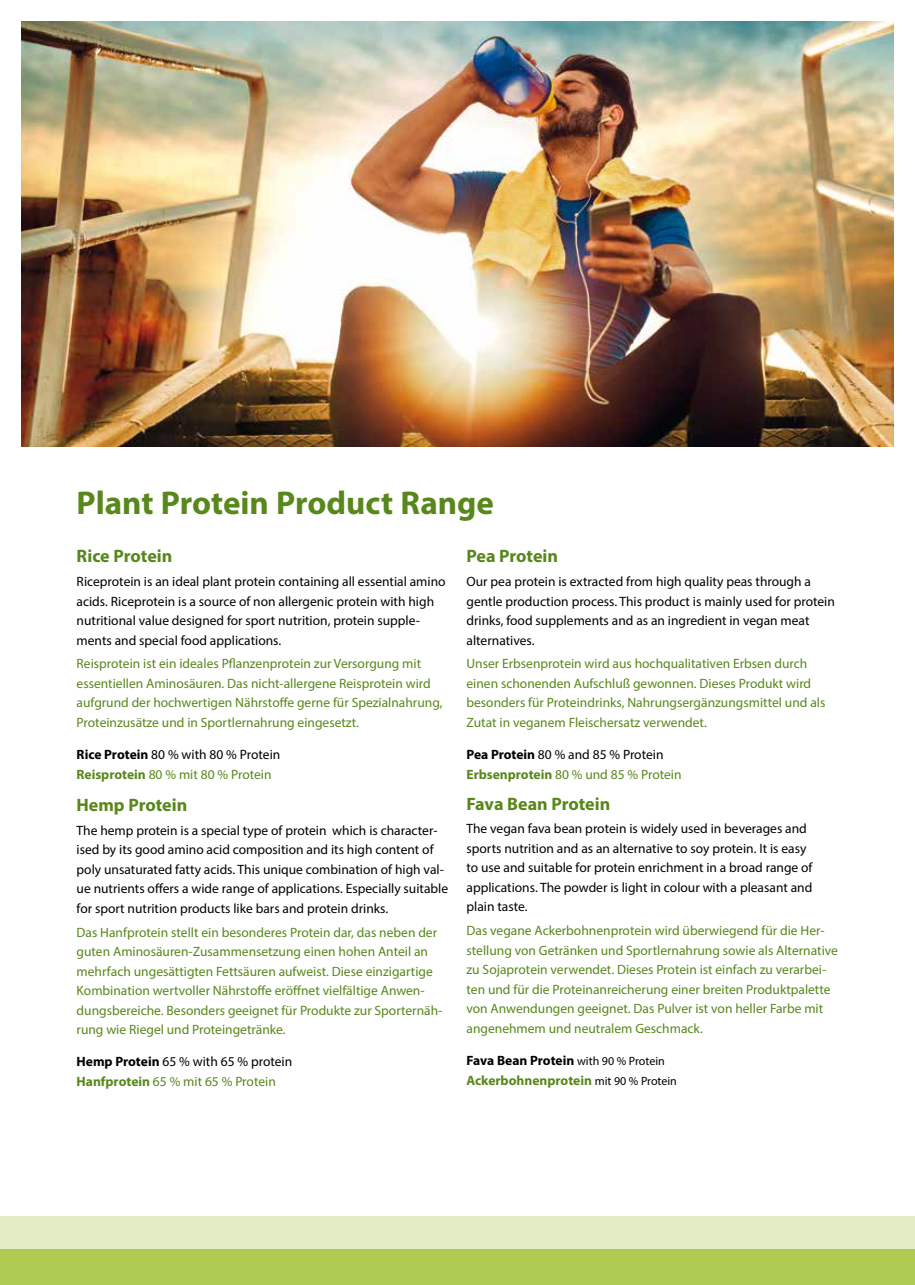
<style>
.page{position:relative;width:915px;height:1285px;background:#fff}
.page>*{position:absolute;margin:0;border:0;box-sizing:border-box;transform-origin:0 0}
.t1{font:700 33px "Myriad Pro";color:#58871b}
.t2{font:700 18px "Myriad Pro";color:#58871b}
.t3{font:13.5px/19.5px "Myriad Pro";color:#000}
.t4{font:13.5px/19.5px "Myriad Pro";color:#58871b}
.t5{font:12px/19.5px "Myriad Pro";color:#000}
.s1{font-weight:700}
.s2{font-weight:700;color:#58871b}
.s3{color:#58871b}
.s4{font-weight:700;font-size:13.5px}
.s5{font-weight:700;font-size:13.5px;color:#58871b}
</style>
<div class="page">
<div style="left:0;top:1216px;width:914px;height:32px;background:#e3ecc5"></div>
<div style="left:0;top:1248px;width:914px;height:36px;background:#b0cb52"></div>
<img style="left:21px;top:21px;width:872px;height:425px">
<h1 class="t1" style="left:77px;top:481px;width:418px">Plant Protein Product Range</h1>
<h2 class="t2" style="left:466px;top:544px;width:93px">Pea Protein</h2>
<p class="t3" style="left:466px;top:571px;width:370px">Our pea protein is extracted from high quality peas through a gentle production process. This product is mainly used for protein drinks, food supplements and as an ingredient in vegan meat alternatives.</p>
<p class="t4" style="left:466px;top:653px;width:360px">Unser Erbsenprotein wird aus hochqualitativen Erbsen durch einen schonenden Aufschluß gewonnen. Dieses Produkt wird besonders für Proteindrinks, Nahrungsergänzungsmittel und als Zutat in veganem Fleischersatz verwendet.</p>
<p class="t3" style="left:466px;top:744px;width:216px"><span class="s1">Pea Protein</span> 80 % and 85 % Protein<br><span class="s2">Erbsenprotein</span> <span class="s3">80 % und 85 % Protein</span></p>
<h2 class="t2" style="left:466px;top:791px;width:145px">Fava Bean Protein</h2>
<p class="t3" style="left:466px;top:818px;width:347px">The vegan fava bean protein is widely used in beverages and sports nutrition and as an alternative to soy protein. It is easy to use and suitable for protein enrichment in a broad range of applications. The powder is light in colour with a pleasant and plain taste.</p>
<p class="t4" style="left:466px;top:920px;width:373px">Das vegane Ackerbohnenprotein wird überwiegend für die Her&shy;stellung von Getränken und Sportlernahrung sowie als Alternative zu Sojaprotein verwendet. Dieses Protein ist einfach zu verarbei&shy;ten und für die Proteinanreicherung einer breiten Produktpalette von Anwendungen geeignet. Das Pulver ist von heller Farbe mit angenehmem und neutralem Geschmack.</p>
<p class="t5" style="left:466px;top:1050px;width:212px"><span class="s4">Fava Bean Protein</span> with 90 % Protein<br><span class="s5">Ackerbohnenprotein</span> mit 90 % Protein</p>
<h2 class="t2" style="left:77px;top:544px;width:97px">Rice Protein</h2>
<p class="t3" style="left:77px;top:571px;width:370px">Riceprotein is an ideal plant protein containing all essential amino acids. Riceprotein is a source of non allergenic protein with high nutritional value designed for sport nutrition, protein supple&shy;ments and special food applications.</p>
<p class="t4" style="left:77px;top:653px;width:367px">Reisprotein ist ein ideales Pflanzenprotein zur Versorgung mit essentiellen Aminosäuren. Das nicht-allergene Reisprotein wird aufgrund der hochwertigen Nährstoffe gerne für Spezialnahrung, Proteinzusätze und in Sportlernahrung eingesetzt.</p>
<p class="t3" style="left:77px;top:744px;width:205px"><span class="s1">Rice Protein</span> 80 % with 80 % Protein<br><span class="s2">Reisprotein</span> <span class="s3">80 % mit 80 % Protein</span></p>
<h2 class="t2" style="left:77px;top:793px;width:112px">Hemp Protein</h2>
<p class="t3" style="left:77px;top:820px;width:373px">The hemp protein is a special type of protein which is character&shy;ised by its good amino acid composition and its high content of poly unsaturated fatty acids. This unique combination of high val&shy;ue nutrients offers a wide range of applications. Especially suitable for sport nutrition products like bars and protein drinks.</p>
<p class="t4" style="left:77px;top:922px;width:367px">Das Hanfprotein stellt ein besonderes Protein dar, das neben der guten Aminosäuren-Zusammensetzung einen hohen Anteil an mehrfach ungesättigten Fettsäuren aufweist. Diese einzigartige Kombination wertvoller Nährstoffe eröffnet vielfältige Anwen&shy;dungsbereiche. Besonders geeignet für Produkte zur Sporternäh&shy;rung wie Riegel und Proteingetränke.</p>
<p class="t3" style="left:77px;top:1051px;width:217px"><span class="s1">Hemp Protein</span> 65 % with 65 % protein<br><span class="s2">Hanfprotein</span> <span class="s3">65 % mit 65 % Protein</span></p>
</div>
